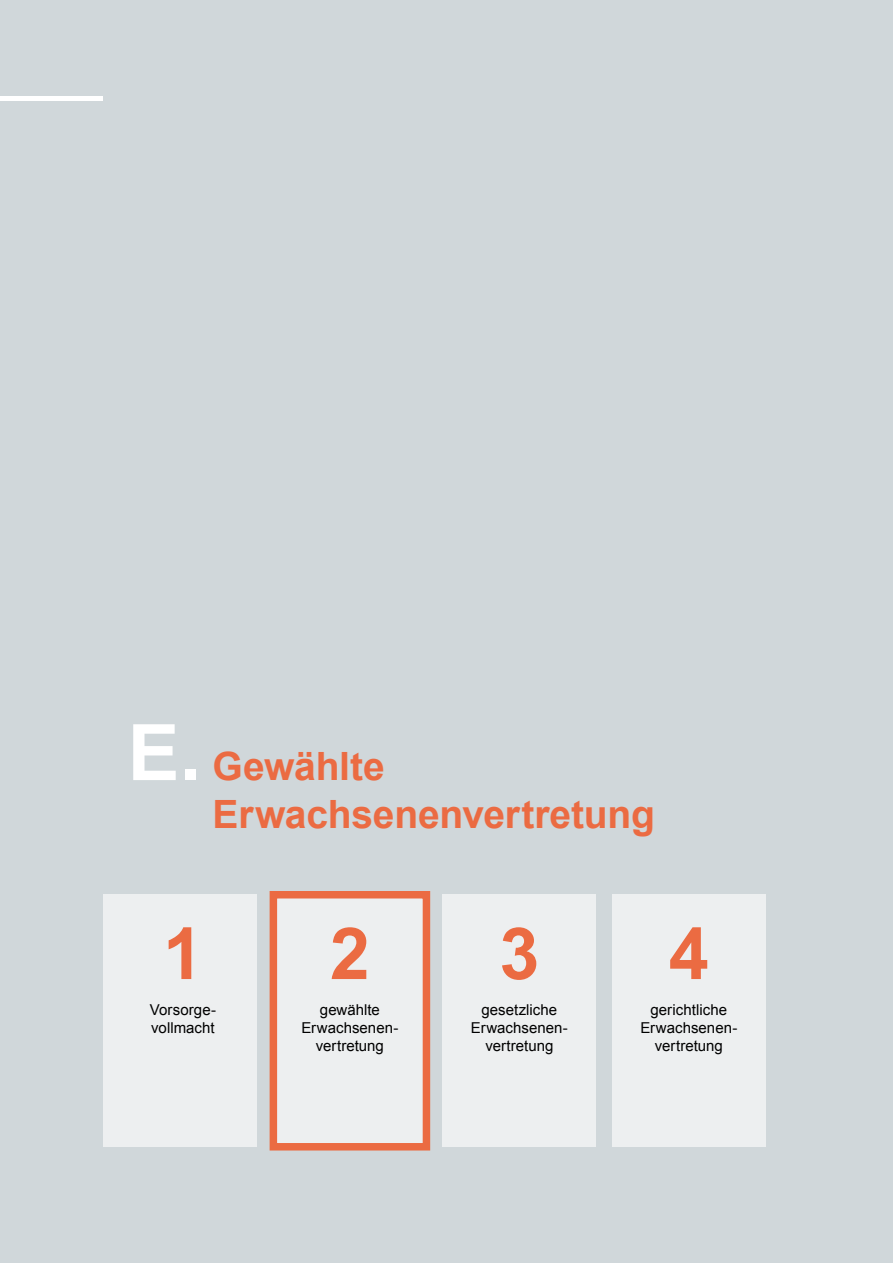
<style>
.page{position:relative;width:893px;height:1263px;background:#d0d7da}
.page>*{position:absolute;margin:0;border:0;box-sizing:border-box;transform-origin:0 0}
.t1{font:700 72px "Arial";color:#eb6b42}
.t2{font:700 39px/48px "Arial";letter-spacing:-.005em;color:#eb6b42}
.t3{font:15px/18px "Arial";letter-spacing:.005em;color:#000;text-align:center}
.s1{font-size:78px;color:#fff}
</style>
<div class="page">
<hr style="left:0;top:96px;width:102px;height:4px;background:#fff">
<div style="left:104px;top:895px;width:153px;height:252px;background:#edeff0"></div>
<div style="left:443px;top:895px;width:153px;height:252px;background:#edeff0"></div>
<div style="left:270px;top:891px;width:160px;height:259px;background:#edeff0;border:8px solid #eb6b42"></div>
<div style="left:612px;top:895px;width:153px;height:252px;background:#edeff0"></div>
<h2 class="t2" style="left:213px;top:744px;width:444px;text-indent:-85px"><span class="s1">E.</span> Gewählte<br>Erwachsenenvertretung</h2>
<h1 class="t1" style="left:163px;top:906px;width:42px">1</h1>
<p class="t3" style="left:150px;top:1001px;width:68px;text-align:left">Vorsorge&shy;vollmacht</p>
<h1 class="t1" style="left:330px;top:906px;width:42px">2</h1>
<p class="t3" style="left:301px;top:1001px;width:98px">gewählte<br>Erwachsenen&shy;vertretung</p>
<h1 class="t1" style="left:499px;top:906px;width:42px">3</h1>
<p class="t3" style="left:471px;top:1001px;width:98px">gesetzliche<br>Erwachsenen&shy;vertretung</p>
<h1 class="t1" style="left:669px;top:906px;width:42px">4</h1>
<p class="t3" style="left:640px;top:1001px;width:98px">gerichtliche<br>Erwachsenen&shy;vertretung</p>
</div>
